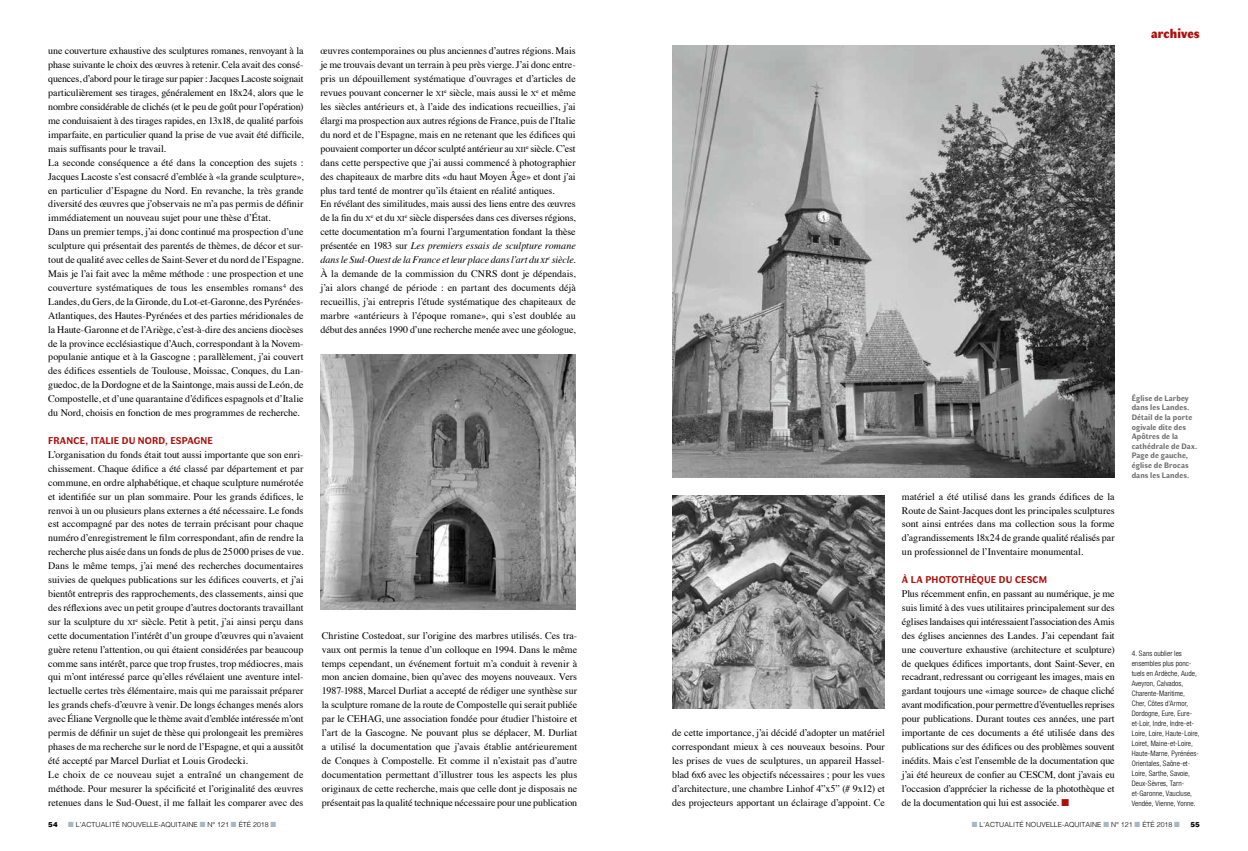
<style>
.page{position:relative;width:1248px;height:851px;background:#fff}
.page>*{position:absolute;margin:0;border:0;box-sizing:border-box;transform-origin:0 0}
.t1{font:900 13px "Faune Display";letter-spacing:.01em;color:#ae0f0a}
.t2{font:10px/13.9px "Times";color:#000;text-align:justify}
.t3{font:700 10px "Faune Text";letter-spacing:.015em;color:#ae0f0a}
.t4{font:700 8px/9.6px "Faune Text";letter-spacing:.015em;color:#6d6d6c}
.t5{font:300 condensed 7.5px/10px "Helvetica Neue";letter-spacing:.01em;color:#000}
.t6{font:300 7px "Helvetica";color:#000}
.t7{font:900 7px "Helvetica";color:#000}
.s1{font-size:7.5px}
.s2{font-style:italic}
.s3{font-style:italic;font-size:7.5px}
.s4{color:#ae0f0a}
.s5{color:#a5b9c4}
</style>
<div class="page">
<img style="left:320px;top:354px;width:255px;height:255px">
<img style="left:672px;top:495px;width:212px;height:213px">
<img style="left:672px;top:45px;width:442px;height:433px">
<p class="t2" style="left:48px;top:43px;width:257px;text-align:left">une couverture exhaustive des sculptures romanes, renvoyant à la phase suivante le choix des œuvres à retenir. Cela avait des consé&shy;quences, d’abord pour le tirage sur papier : Jacques Lacoste soignait particulièrement ses tirages, généralement en 18x24, alors que le nombre considérable de clichés (et le peu de goût pour l’opération) me conduisaient à des tirages rapides, en 13x18, de qualité parfois imparfaite, en particulier quand la prise de vue avait été difficile, mais suffisants pour le travail.<br>La seconde conséquence a été dans la conception des sujets :<br>Jacques Lacoste s’est consacré d’emblée à «la grande sculpture», en particulier d’Espagne du Nord. En revanche, la très grande diversité des œuvres que j’observais ne m’a pas permis de définir immédiatement un nouveau sujet pour une thèse d’État.<br>Dans un premier temps, j’ai donc continué ma prospection d’une sculpture qui présentait des parentés de thèmes, de décor et sur&shy;tout de qualité avec celles de Saint-Sever et du nord de l’Espagne.<br>Mais je l’ai fait avec la même méthode : une prospection et une couverture systématiques de tous les ensembles romans<sup>4</sup> des Landes, du Gers, de la Gironde, du Lot-et-Garonne, des Pyrénées-Atlantiques, des Hautes-Pyrénées et des parties méridionales de la Haute-Garonne et de l’Ariège, c’est-à-dire des anciens diocèses de la province ecclésiastique d’Auch, correspondant à la Novem&shy;populanie antique et à la Gascogne ; parallèlement, j’ai couvert des édifices essentiels de Toulouse, Moissac, Conques, du Lan&shy;guedoc, de la Dordogne et de la Saintonge, mais aussi de León, de Compostelle, et d’une quarantaine d’édifices espagnols et d’Italie du Nord, choisis en fonction de mes programmes de recherche.</p>
<p class="t3" style="left:48px;top:433px;width:166px">FRANCE, ITALIE DU NORD, ESPAGNE</p>
<p class="t2" style="left:48px;top:446px;width:257px;text-align:left">L’organisation du fonds était tout aussi importante que son enri&shy;chissement. Chaque édifice a été classé par département et par commune, en ordre alphabétique, et chaque sculpture numérotée et identifiée sur un plan sommaire. Pour les grands édifices, le renvoi à un ou plusieurs plans externes a été nécessaire. Le fonds est accompagné par des notes de terrain précisant pour chaque numéro d’enregistrement le film correspondant, afin de rendre la recherche plus aisée dans un fonds de plus de 25000 prises de vue.<br>Dans le même temps, j’ai mené des recherches documentaires suivies de quelques publications sur les édifices couverts, et j’ai bientôt entrepris des rapprochements, des classements, ainsi que des réflexions avec un petit groupe d’autres doctorants travaillant sur la sculpture du <span class="s1">XI</span><sup>e</sup> siècle. Petit à petit, j’ai ainsi perçu dans cette documentation l’intérêt d’un groupe d’œuvres qui n’avaient guère retenu l’attention, ou qui étaient considérées par beaucoup comme sans intérêt, parce que trop frustes, trop médiocres, mais qui m’ont intéressé parce qu’elles révélaient une aventure intel&shy;lectuelle certes très élémentaire, mais qui me paraissait préparer les grands chefs-d’œuvre à venir. De longs échanges menés alors avec Éliane Vergnolle que le thème avait d’emblée intéressée m’ont permis de définir un sujet de thèse qui prolongeait les premières phases de ma recherche sur le nord de l’Espagne, et qui a aussitôt été accepté par Marcel Durliat et Louis Grodecki.<br>Le choix de ce nouveau sujet a entraîné un changement de méthode. Pour mesurer la spécificité et l’originalité des œuvres retenues dans le Sud-Ouest, il me fallait les comparer avec des</p>
<p class="t2" style="left:320px;top:43px;width:257px;text-align:left">œuvres contemporaines ou plus anciennes d’autres régions. Mais je me trouvais devant un terrain à peu près vierge. J’ai donc entre&shy;pris un dépouillement systématique d’ouvrages et d’articles de revues pouvant concerner le <span class="s1">XI</span><sup>e</sup> siècle, mais aussi le <span class="s1">X</span><sup>e</sup> et même les siècles antérieurs et, à l’aide des indications recueillies, j’ai élargi ma prospection aux autres régions de France, puis de l’Italie du nord et de l’Espagne, mais en ne retenant que les édifices qui pouvaient comporter un décor sculpté antérieur au <span class="s1">XII</span><sup>e</sup> siècle. C’est dans cette perspective que j’ai aussi commencé à photographier des chapiteaux de marbre dits «du haut Moyen Âge» et dont j’ai plus tard tenté de montrer qu’ils étaient en réalité antiques.<br>En révélant des similitudes, mais aussi des liens entre des œuvres de la fin du <span class="s1">X</span><sup>e</sup> et du <span class="s1">XI</span><sup>e</sup> siècle dispersées dans ces diverses régions, cette documentation m’a fourni l’argumentation fondant la thèse présentée en 1983 sur <span class="s2">Les premiers essais de sculpture romane dans le Sud-Ouest de la France et leur place dans l’art du</span> <span class="s3">xi</span><sup>e</sup> <span class="s2">siècle</span>.<br>À la demande de la commission du CNRS dont je dépendais, j’ai alors changé de période : en partant des documents déjà recueillis, j’ai entrepris l’étude systématique des chapiteaux de marbre «antérieurs à l’époque romane», qui s’est doublée au début des années 1990 d’une recherche menée avec une géologue,</p>
<p class="t2" style="left:322px;top:627px;width:257px">Christine Costedoat, sur l’origine des marbres utilisés. Ces tra&shy;vaux ont permis la tenue d’un colloque en 1994. Dans le même temps cependant, un événement fortuit m’a conduit à revenir à mon ancien domaine, bien qu’avec des moyens nouveaux. Vers 1987-1988, Marcel Durliat a accepté de rédiger une synthèse sur la sculpture romane de la route de Compostelle qui serait publiée par le CEHAG, une association fondée pour étudier l’histoire et l’art de la Gascogne. Ne pouvant plus se déplacer, M. Durliat a utilisé la documentation que j’avais établie antérieurement de Conques à Compostelle. Et comme il n’existait pas d’autre documentation permettant d’illustrer tous les aspects les plus originaux de cette recherche, mais que celle dont je disposais ne présentait pas la qualité technique nécessaire pour une publication</p>
<h1 class="t1" style="left:1150px;top:24px;width:50px">archives</h1>
<p class="t2" style="left:672px;top:724px;width:214px">de cette importance, j’ai décidé d’adopter un matériel correspondant mieux à ces nouveaux besoins. Pour les prises de vues de sculptures, un appareil Hassel&shy;blad 6x6 avec les objectifs nécessaires ; pour les vues d’architecture, une chambre Linhof 4”x5” (# 9x12) et des projecteurs apportant un éclairage d’appoint. Ce</p>
<p class="t2" style="left:901px;top:488px;width:214px">matériel a été utilisé dans les grands édifices de la Route de Saint-Jacques dont les principales sculptures sont ainsi entrées dans ma collection sous la forme d’agrandissements 18x24 de grande qualité réalisés par un professionnel de l’Inventaire monumental.</p>
<p class="t3" style="left:901px;top:572px;width:147px">À LA PHOTOTHÈQUE DU CESCM</p>
<p class="t2" style="left:901px;top:585px;width:214px">Plus récemment enfin, en passant au numérique, je me suis limité à des vues utilitaires principalement sur des églises landaises qui intéressaient l’association des Amis des églises anciennes des Landes. J’ai cependant fait une couverture exhaustive (architecture et sculpture) de quelques édifices importants, dont Saint-Sever, en recadrant, redressant ou corrigeant les images, mais en gardant toujours une «image source» de chaque cliché avant modification, pour permettre d’éventuelles reprises pour publications. Durant toutes ces années, une part importante de ces documents a été utilisée dans des publications sur des édifices ou des problèmes souvent inédits. Mais c’est l’ensemble de la documentation que j’ai été heureux de confier au CESCM, dont j’avais eu l’occasion d’apprécier la richesse de la photothèque et de la documentation qui lui est associée. <span class="s4">■</span></p>
<p class="t4" style="left:1131px;top:393px;width:67px">Église de Larbey dans les Landes.<br>Détail de la porte ogivale dite des<br>Apôtres de la cathédrale de Dax.<br>Page de gauche, église de Brocas dans les Landes.</p>
<p class="t5" style="left:1131px;top:647px;width:69px">4. Sans oublier les ensembles plus ponc&shy;tuels en Ardèche, Aude,<br>Aveyron, Calvados,<br>Charente-Maritime,<br>Cher, Côtes d’Armor,<br>Dordogne, Eure, Eure&shy;et-Loir, Indre, Indre-et-<br>Loire, Loire, Haute-Loire,<br>Loiret, Maine-et-Loire,<br>Haute-Marne, Pyrénées-<br>Orientales, Saône-et-<br>Loire, Sarthe, Savoie,<br>Deux-Sèvres, Tarn&shy;et-Garonne, Vaucluse,<br>Vendée, Vienne, Yonne.</p>
<p class="t7" style="left:48px;top:820px;width:11px">54</p>
<p class="t6" style="left:68px;top:818px;width:210px"><span class="s5">■</span> L’ACTUALITÉ NOUVELLE-AQUITAINE <span class="s5">■</span> N° 121 <span class="s5">■</span> ÉTÉ 2018 <span class="s5">■</span></p>
<p class="t6" style="left:971px;top:818px;width:210px"><span class="s5">■</span> L’ACTUALITÉ NOUVELLE-AQUITAINE <span class="s5">■</span> N° 121 <span class="s5">■</span> ÉTÉ 2018 <span class="s5">■</span></p>
<p class="t7" style="left:1190px;top:820px;width:11px">55</p>
</div>
